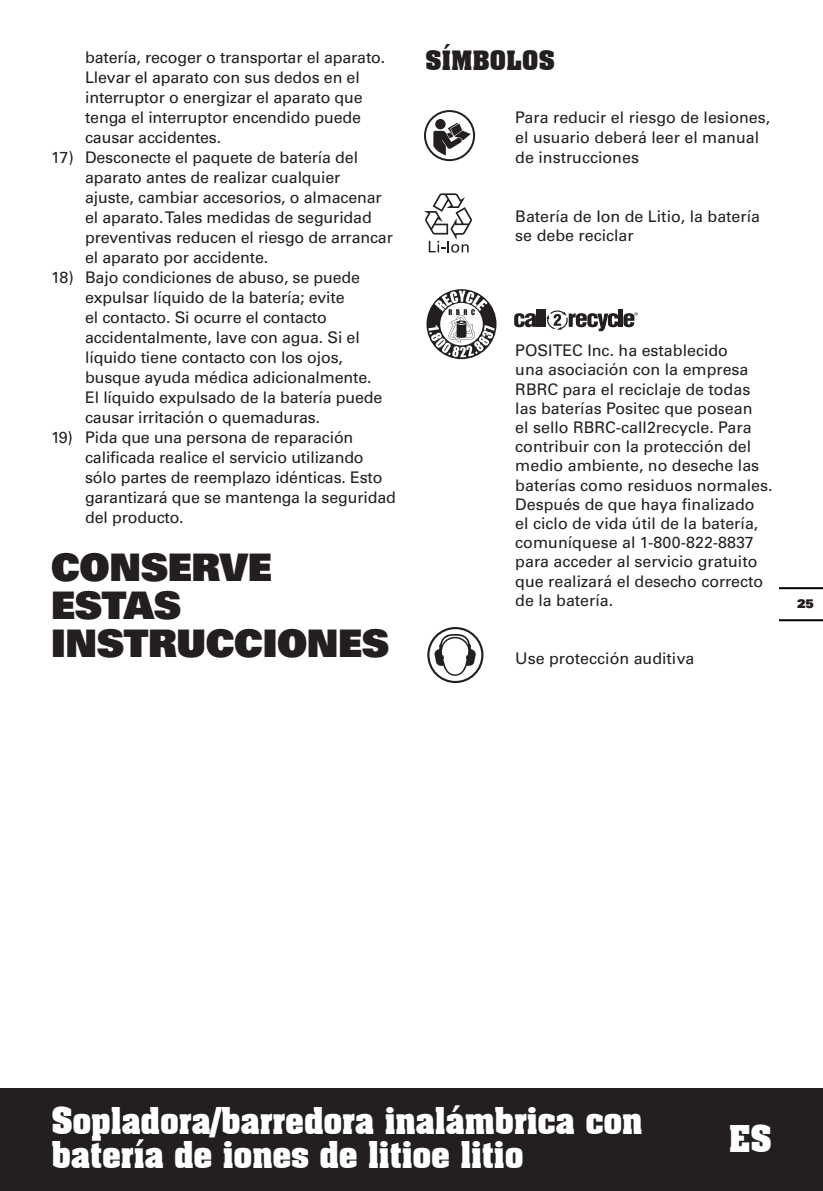
<style>
.page{position:relative;width:823px;height:1191px;background:#fff}
.page>*{position:absolute;margin:0;border:0;box-sizing:border-box;transform-origin:0 0}
.t1{font:900 38px/38px "Univers";letter-spacing:-.01em;color:#231f20}
.t2{font:700 36px/34px "Aachen BT";letter-spacing:-.025em;color:#fff;scale:.95 1}
.t3{font:700 26px "Aachen BT";letter-spacing:-.01em;color:#231f20}
.t4{font:16px/20px "Univers";letter-spacing:-.01em;color:#231f20}
.t5{font:900 12px "Univers";color:#231f20}
</style>
<div class="page">
<div style="left:0;top:1089px;width:822px;height:102px;background:#231f20"></div>
<hr style="left:779px;top:619px;width:43px;height:2px;background:#000">
<hr style="left:779px;top:587px;width:43px;height:2px;background:#000">
<svg style="left:426px;top:289px;width:70px;height:70px"></svg>
<svg style="left:514px;top:313px;width:22px;height:14px"></svg>
<hr style="left:536px;top:309px;width:4px;height:18px;background:#231f20">
<hr style="left:541px;top:309px;width:4px;height:18px;background:#231f20">
<hr style="left:618px;top:309px;width:4px;height:18px;background:#231f20">
<svg style="left:546px;top:310px;width:91px;height:21px"></svg>
<svg style="left:424px;top:193px;width:48px;height:60px"></svg>
<div style="left:427px;top:627px;width:56px;height:56px;border:2px solid #231f20;border-radius:50%"></div>
<svg style="left:433px;top:634px;width:42px;height:42px"></svg>
<svg style="left:425px;top:111px;width:49px;height:49px"></svg>
<div style="left:424px;top:110px;width:51px;height:51px;border:2px solid #231f20;border-radius:50%"></div>
<div style="left:435px;top:119px;width:10px;height:10px;background:#231f20;border-radius:50%"></div>
<svg style="left:433px;top:123px;width:37px;height:32px"></svg>
<p class="t4" style="left:85px;top:47px;width:301px">batería, recoger o transportar el aparato.<br>Llevar el aparato con sus dedos en el interruptor o energizar el aparato que tenga el interruptor encendido puede causar accidentes.</p>
<p class="t4" style="left:85px;top:147px;width:309px;text-indent:-34px">17) Desconecte el paquete de batería del aparato antes de realizar cualquier ajuste, cambiar accesorios, o almacenar el aparato. Tales medidas de seguridad preventivas reducen el riesgo de arrancar el aparato por accidente.</p>
<p class="t4" style="left:85px;top:267px;width:298px;text-indent:-34px">18) Bajo condiciones de abuso, se puede expulsar líquido de la batería; evite<br>el contacto. Si ocurre el contacto accidentalmente, lave con agua. Si el líquido tiene contacto con los ojos, busque ayuda médica adicionalmente.<br>El líquido expulsado de la batería puede causar irritación o quemaduras.</p>
<p class="t4" style="left:85px;top:427px;width:312px;text-indent:-34px">19) Pida que una persona de reparación calificada realice el servicio utilizando sólo partes de reemplazo idénticas. Esto garantizará que se mantenga la seguridad del producto.</p>
<h1 class="t1" style="left:51px;top:547px;width:339px">CONSERVE<br>ESTAS<br>INSTRUCCIONES</h1>
<h3 class="t3" style="left:425px;top:44px;width:131px">SÍMBOLOS</h3>
<p class="t4" style="left:515px;top:108px;width:256px">Para reducir el riesgo de lesiones, el usuario deberá leer el manual de instrucciones</p>
<p class="t4" style="left:515px;top:207px;width:246px;line-height:19.2px">Batería de Ion de Litio, la batería se debe reciclar</p>
<p class="t4" style="left:515px;top:341px;width:258px;line-height:19.2px">POSITEC Inc. ha establecido<br>una asociación con la empresa<br>RBRC para el reciclaje de todas las baterías Positec que posean<br>el sello RBRC-call2recycle. Para contribuir con la protección del medio ambiente, no deseche las baterías como residuos normales.<br>Después de que haya finalizado<br>el ciclo de vida útil de la batería, comuníquese al 1-800-822-8837 para acceder al servicio gratuito que realizará el desecho correcto de la batería.</p>
<p class="t4" style="left:515px;top:648px;width:181px">Use protección auditiva</p>
<p class="t5" style="left:796px;top:595px;width:18px">25</p>
<h2 class="t2" style="left:51px;top:1103px;width:624px">Sopladora/barredora inalámbrica con batería de iones de litioe litio</h2>
<h2 class="t2" style="left:728px;top:1121px;width:47px">ES</h2>
</div>
